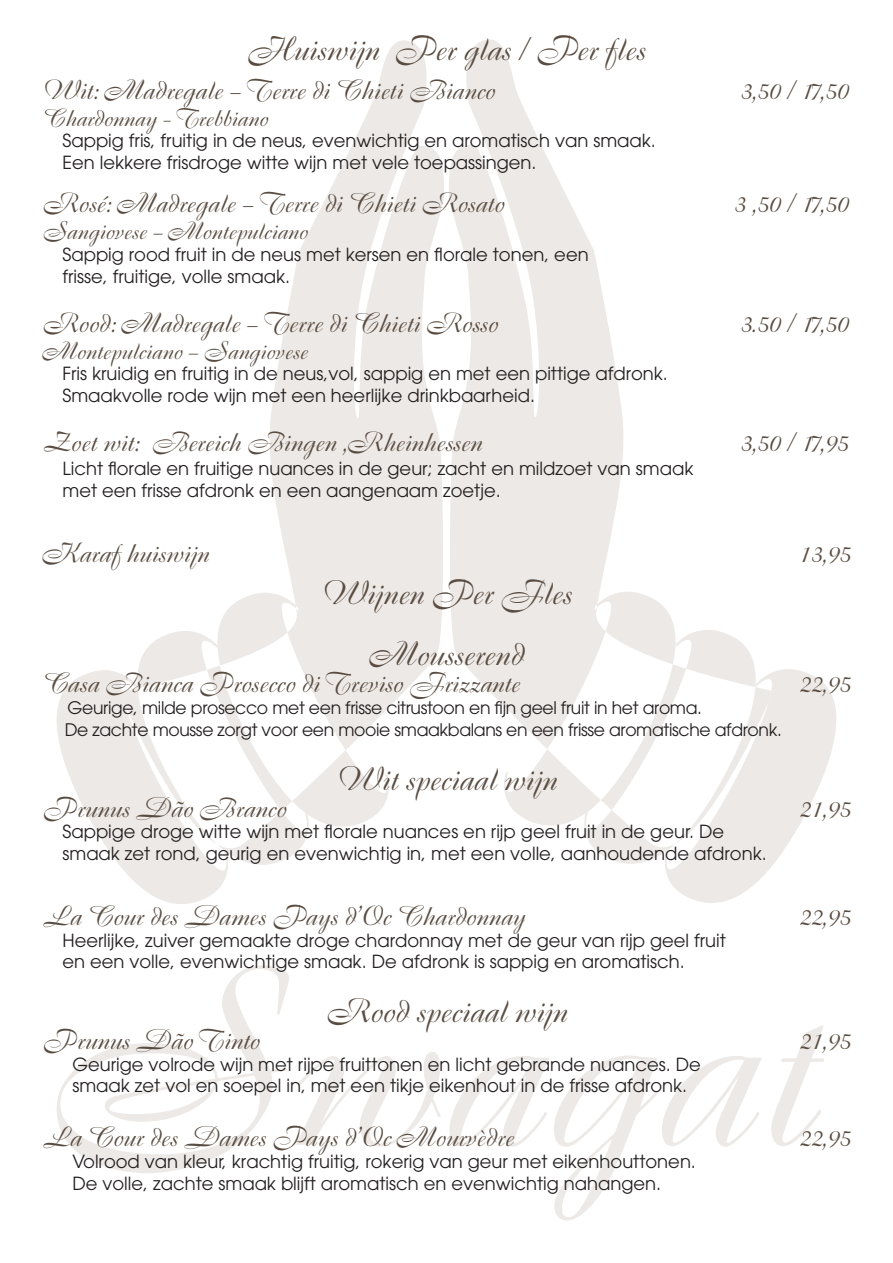
<style>
.page{position:relative;width:893px;height:1263px;background:#fff}
.page>*{position:absolute;margin:0;border:0;box-sizing:border-box;transform-origin:0 0}
.t1{font:33px/61.5px "Boulevard";color:#5a4c40;text-align:center}
.t2{font:27px "Boulevard";color:#5a4c40}
.t3{font:24px "Boulevard";color:#5a4c40}
.t4{font:18px/21.6px "Avant Garde";color:#231f20}
.t5{font:17.25px/21.6px "Avant Garde";letter-spacing:-.02em;color:#231f20}
</style>
<div class="page">
<svg style="left:270px;top:40px;width:174px;height:658px;fill:#ece9e6"></svg>
<svg style="left:57px;top:593px;width:341px;height:311px"></svg>
<svg style="left:449px;top:39px;width:174px;height:658px;fill:#ece9e6"></svg>
<svg style="left:495px;top:592px;width:341px;height:311px"></svg>
<svg style="left:57px;top:965px;width:232px;height:208px"></svg>
<svg style="left:296px;top:1052px;width:145px;height:95px"></svg>
<svg style="left:449px;top:1055px;width:313px;height:165px"></svg>
<svg style="left:771px;top:1025px;width:53px;height:121px"></svg>
<h1 class="t1" style="left:248px;top:18px;width:399px">Huiswijn Per glas / Per fles</h1>
<h2 class="t2" style="left:43px;top:72px;width:454px">Wit: Madregale – Terre di Chieti Bianco</h2>
<h2 class="t2" style="left:740px;top:72px;width:109px">3,50 / 17,50</h2>
<h3 class="t3" style="left:43px;top:102px;width:227px">Chardonnay - Trebbiano</h3>
<p class="t4" style="left:62px;top:130px;width:595px">Sappig fris, fruitig in de neus, evenwichtig en aromatisch van smaak.<br>Een lekkere frisdroge witte wijn met vele toepassingen.</p>
<h2 class="t2" style="left:43px;top:186px;width:463px">Rosé: Madregale – Terre di Chieti Rosato</h2>
<h2 class="t2" style="left:734px;top:186px;width:116px">3 ,50 / 17,50</h2>
<h3 class="t3" style="left:43px;top:216px;width:266px">Sangiovese – Montepulciano</h3>
<p class="t4" style="left:62px;top:244px;width:528px">Sappig rood fruit in de neus met kersen en florale tonen, een frisse, fruitige, volle smaak.</p>
<h2 class="t2" style="left:43px;top:305px;width:457px">Rood: Madregale – Terre di Chieti Rosso</h2>
<h2 class="t2" style="left:740px;top:305px;width:109px">3.50 / 17,50</h2>
<h3 class="t3" style="left:43px;top:335px;width:266px">Montepulciano – Sangiovese</h3>
<p class="t4" style="left:62px;top:363px;width:607px">Fris kruidig en fruitig in de neus,vol, sappig en met een pittige afdronk.<br>Smaakvolle rode wijn met een heerlijke drinkbaarheid.</p>
<h2 class="t2" style="left:43px;top:424px;width:441px">Zoet wit: Bereich Bingen ,Rheinhessen</h2>
<h2 class="t2" style="left:740px;top:424px;width:109px">3,50 / 17,95</h2>
<p class="t4" style="left:62px;top:458px;width:632px">Licht florale en fruitige nuances in de geur; zacht en mildzoet van smaak met een frisse afdronk en een aangenaam zoetje.</p>
<h2 class="t2" style="left:43px;top:535px;width:168px">Karaf huiswijn</h2>
<h2 class="t2" style="left:799px;top:535px;width:53px">13,95</h2>
<h1 class="t1" style="left:321px;top:562px;width:252px">Wijnen Per Fles<br>Mousserend</h1>
<h2 class="t2" style="left:43px;top:666px;width:479px">Casa Bianca Prosecco di Treviso Frizzante</h2>
<h2 class="t2" style="left:799px;top:666px;width:53px">22,95</h2>
<p class="t5" style="left:65px;top:697px;width:719px">Geurige, milde prosecco met een frisse citrustoon en fijn geel fruit in het aroma.<br>De zachte mousse zorgt voor een mooie smaakbalans en een frisse aromatische afdronk.</p>
<h1 class="t1" style="left:336px;top:748px;width:221px">Wit speciaal wijn</h1>
<h2 class="t2" style="left:43px;top:790px;width:245px">Prunus Dão Branco</h2>
<h2 class="t2" style="left:799px;top:790px;width:53px">21,95</h2>
<p class="t4" style="left:62px;top:821px;width:706px">Sappige droge witte wijn met florale nuances en rijp geel fruit in de geur. De smaak zet rond, geurig en evenwichtig in, met een volle, aanhoudende afdronk.</p>
<h2 class="t2" style="left:43px;top:898px;width:484px">La Cour des Dames Pays d’Oc Chardonnay</h2>
<h2 class="t2" style="left:799px;top:898px;width:53px">22,95</h2>
<p class="t4" style="left:62px;top:929px;width:665px">Heerlijke, zuiver gemaakte droge chardonnay met de geur van rijp geel fruit en een volle, evenwichtige smaak. De afdronk is sappig en aromatisch.</p>
<h1 class="t1" style="left:326px;top:981px;width:242px">Rood speciaal wijn</h1>
<h2 class="t2" style="left:43px;top:1023px;width:218px">Prunus Dão Tinto</h2>
<h2 class="t2" style="left:799px;top:1023px;width:53px">21,95</h2>
<p class="t4" style="left:72px;top:1053px;width:630px">Geurige volrode wijn met rijpe fruittonen en licht gebrande nuances. De smaak zet vol en soepel in, met een tikje eikenhout in de frisse afdronk.</p>
<h2 class="t2" style="left:43px;top:1120px;width:472px">La Cour des Dames Pays d’Oc Mourvèdre</h2>
<h2 class="t2" style="left:799px;top:1120px;width:53px">22,95</h2>
<p class="t4" style="left:72px;top:1150px;width:625px">Volrood van kleur, krachtig fruitig, rokerig van geur met eikenhouttonen.<br>De volle, zachte smaak blijft aromatisch en evenwichtig nahangen.</p>
</div>
